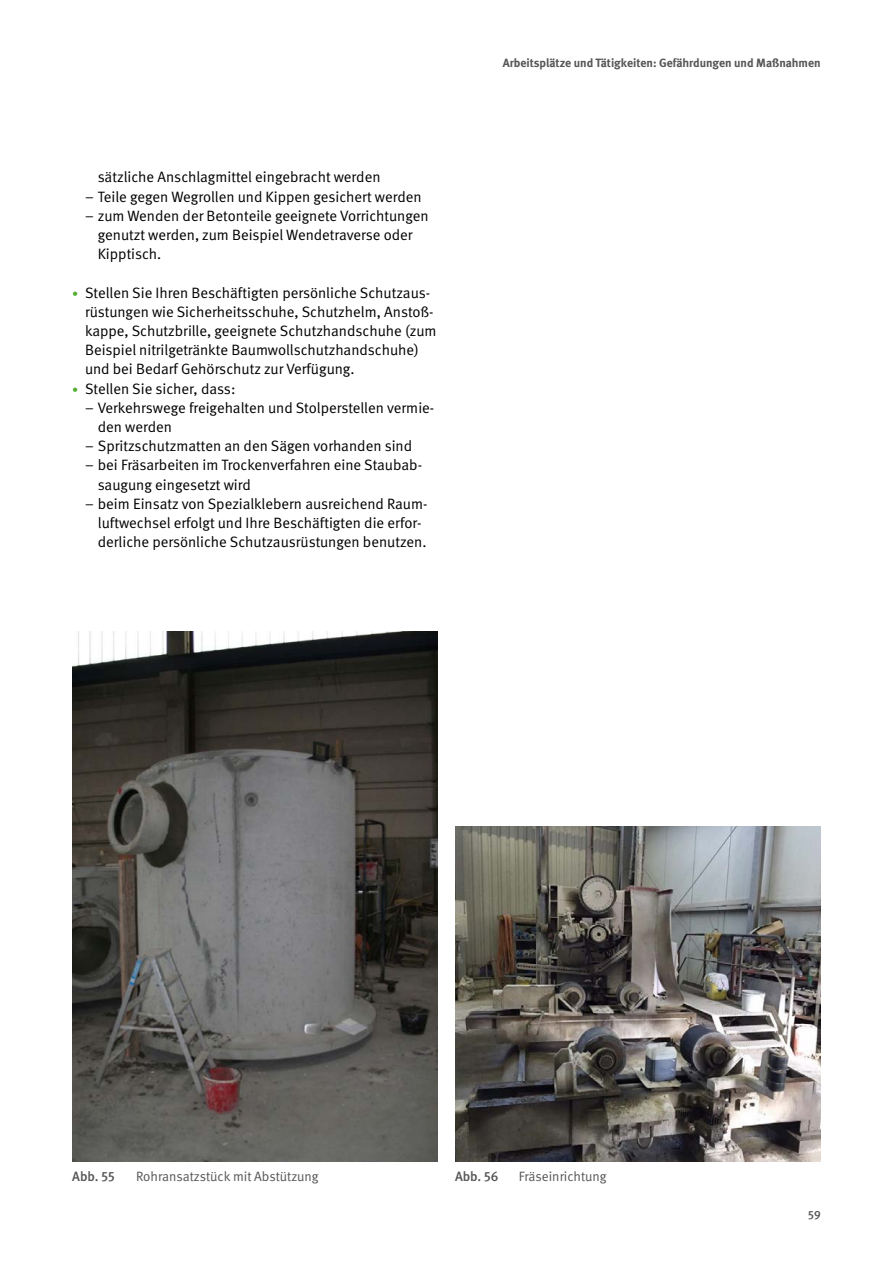
<style>
.page{position:relative;width:893px;height:1263px;background:#fff}
.page>*{position:absolute;margin:0;border:0;box-sizing:border-box;transform-origin:0 0}
.t1{font:15px/19.2px "DGUV Meta";color:#000}
.t2{font:13.5px "DGUV Meta";letter-spacing:-.005em;color:#565655}
.t3{font:500 13.5px "DGUV Meta";letter-spacing:-.005em;color:#565655}
.t4{font:700 12px "DGUV Meta";color:#565655}
.t5{font:500 12px "DGUV Meta";color:#565655}
.s1{font-size:12px;color:#50ae2f}
</style>
<div class="page">
<img style="left:455px;top:826px;width:366px;height:336px">
<img style="left:72px;top:631px;width:365px;height:531px">
<p class="t1" style="left:98px;top:168px;width:284px">sätzliche Anschlagmittel eingebracht werden</p>
<p class="t1" style="left:85px;top:187px;width:338px">– Teile gegen Wegrollen und Kippen gesichert werden</p>
<p class="t1" style="left:98px;top:206px;width:332px;text-indent:-13px">– zum Wenden der Betonteile geeignete Vorrichtungen genutzt werden, zum Beispiel Wendetraverse oder<br>Kipptisch.</p>
<p class="t1" style="left:85px;top:283px;width:353px;text-indent:-13px"><span class="s1">•</span> Stellen Sie Ihren Beschäftigten persönliche Schutzaus&shy;rüstungen wie Sicherheitsschuhe, Schutzhelm, Anstoß&shy;kappe, Schutzbrille, geeignete Schutzhandschuhe (zum Beispiel nitrilgetränkte Baumwollschutzhandschuhe) und bei Bedarf Gehörschutz zur Verfügung.</p>
<p class="t1" style="left:72px;top:379px;width:165px"><span class="s1">•</span> Stellen Sie sicher, dass:</p>
<p class="t1" style="left:98px;top:398px;width:338px;text-indent:-13px">– Verkehrswege freigehalten und Stolperstellen vermie&shy;den werden</p>
<p class="t1" style="left:85px;top:437px;width:329px">– Spritzschutzmatten an den Sägen vorhanden sind</p>
<p class="t1" style="left:98px;top:456px;width:326px;text-indent:-13px">– bei Fräsarbeiten im Trockenverfahren eine Staubab&shy;saugung eingesetzt wird</p>
<p class="t1" style="left:98px;top:494px;width:331px;text-indent:-13px">– beim Einsatz von Spezialklebern ausreichend Raum&shy;luftwechsel erfolgt und Ihre Beschäftigten die erfor&shy;derliche persönliche Schutzausrüstungen benutzen.</p>
<p class="t4" style="left:503px;top:56px;width:319px">Arbeitsplätze und Tätigkeiten: Gefährdungen und Maßnahmen</p>
<p class="t3" style="left:72px;top:1168px;width:44px">Abb. 55</p>
<p class="t2" style="left:136px;top:1168px;width:184px">Rohransatzstück mit Abstützung</p>
<p class="t3" style="left:455px;top:1168px;width:45px">Abb. 56</p>
<p class="t2" style="left:519px;top:1168px;width:89px">Fräseinrichtung</p>
<p class="t5" style="left:808px;top:1208px;width:14px">59</p>
</div>
